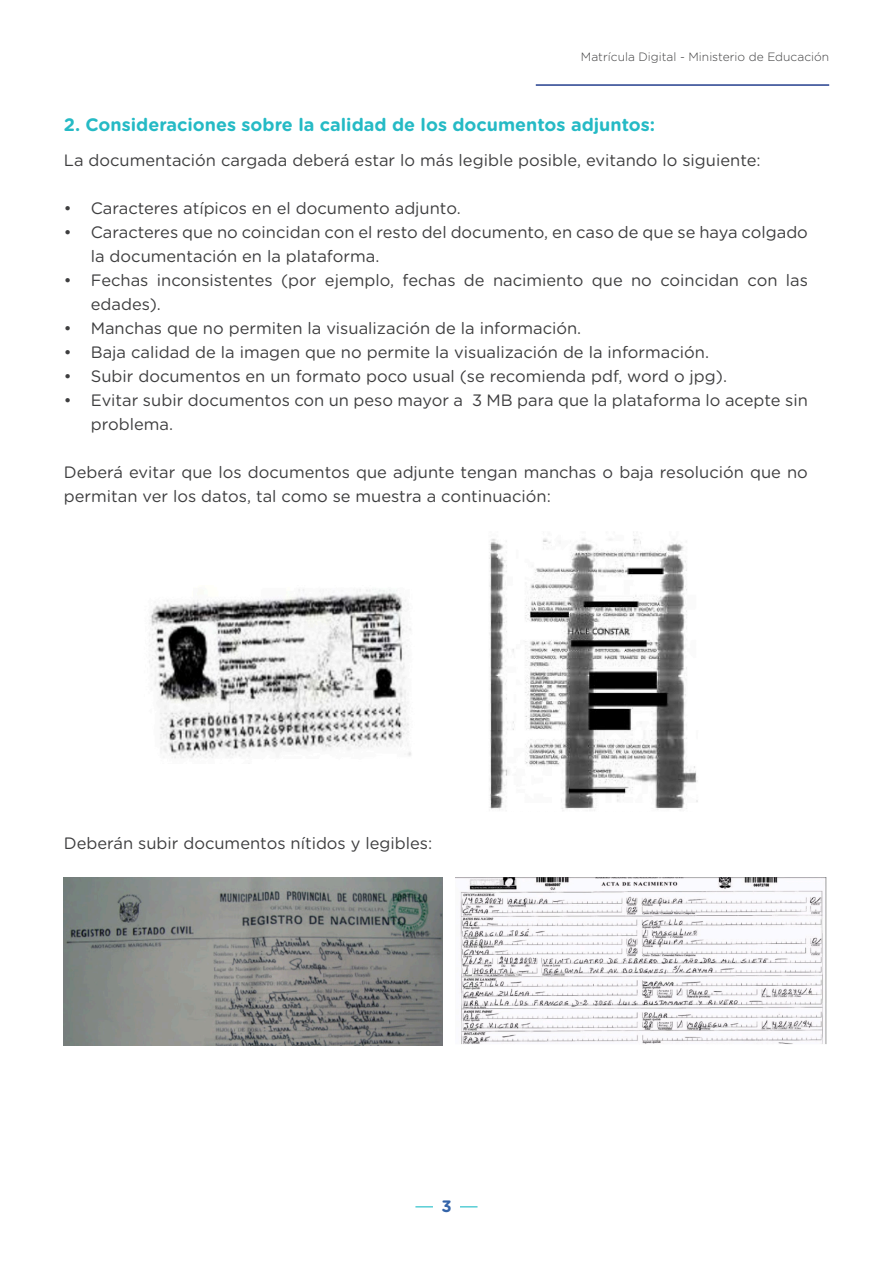
<style>
.page{position:relative;width:893px;height:1263px;background:#fff}
.page>*{position:absolute;margin:0;border:0;box-sizing:border-box;transform-origin:0 0}
.textos{font:700 18px "Gotham Rounded";color:#25bac5}
.textos-2{font:16.5px/24px "Gotham Rounded";color:#3e3e3f}
.t1{font:700 16.5px "Gotham Rounded";color:#3464a9}
.t2{font:300 12px "Gotham Rounded";color:#3e3e3f}
</style>
<div class="page">
<svg style="left:415px;top:1206px;width:18px;height:1px"></svg>
<svg style="left:460px;top:1206px;width:17px;height:1px"></svg>
<hr style="left:536px;top:84px;width:293px;height:2px;background:#253f8e">
<img style="left:149px;top:589px;width:262px;height:169px">
<img style="left:489px;top:532px;width:209px;height:279px">
<img style="left:64px;top:877px;width:379px;height:168px">
<img style="left:456px;top:877px;width:371px;height:167px">
<p class="t2" style="left:581px;top:49px;width:250px">Matrícula Digital - Ministerio de Educación</p>
<p class="textos" style="left:64px;top:112px;width:593px">2. Consideraciones sobre la calidad de los documentos adjuntos:</p>
<p class="textos-2" style="left:64px;top:147px;width:698px">La documentación cargada deberá estar lo más legible posible, evitando lo siguiente:</p>
<p class="textos-2" style="left:64px;top:195px;width:398px">• Caracteres atípicos en el documento adjunto.</p>
<p class="textos-2" style="left:91px;top:219px;width:719px;text-indent:-27px">• Caracteres que no coincidan con el resto del documento, en caso de que se haya colgado la documentación en la plataforma.</p>
<p class="textos-2" style="left:91px;top:267px;width:719px;text-indent:-27px">• Fechas inconsistentes (por ejemplo, fechas de nacimiento que no coincidan con las edades).</p>
<p class="textos-2" style="left:64px;top:315px;width:519px">• Manchas que no permiten la visualización de la información.</p>
<p class="textos-2" style="left:64px;top:339px;width:647px">• Baja calidad de la imagen que no permite la visualización de la información.</p>
<p class="textos-2" style="left:64px;top:363px;width:665px">• Subir documentos en un formato poco usual (se recomienda pdf, word o jpg).</p>
<p class="textos-2" style="left:91px;top:387px;width:719px;text-indent:-27px">• Evitar subir documentos con un peso mayor a 3 MB para que la plataforma lo acepte sin problema.</p>
<p class="textos-2" style="left:64px;top:459px;width:746px">Deberá evitar que los documentos que adjunte tengan manchas o baja resolución que no permitan ver los datos, tal como se muestra a continuación:</p>
<p class="textos-2" style="left:64px;top:830px;width:370px">Deberán subir documentos nítidos y legibles:</p>
<p class="t1" style="left:441px;top:1194px;width:12px">3</p>
</div>
